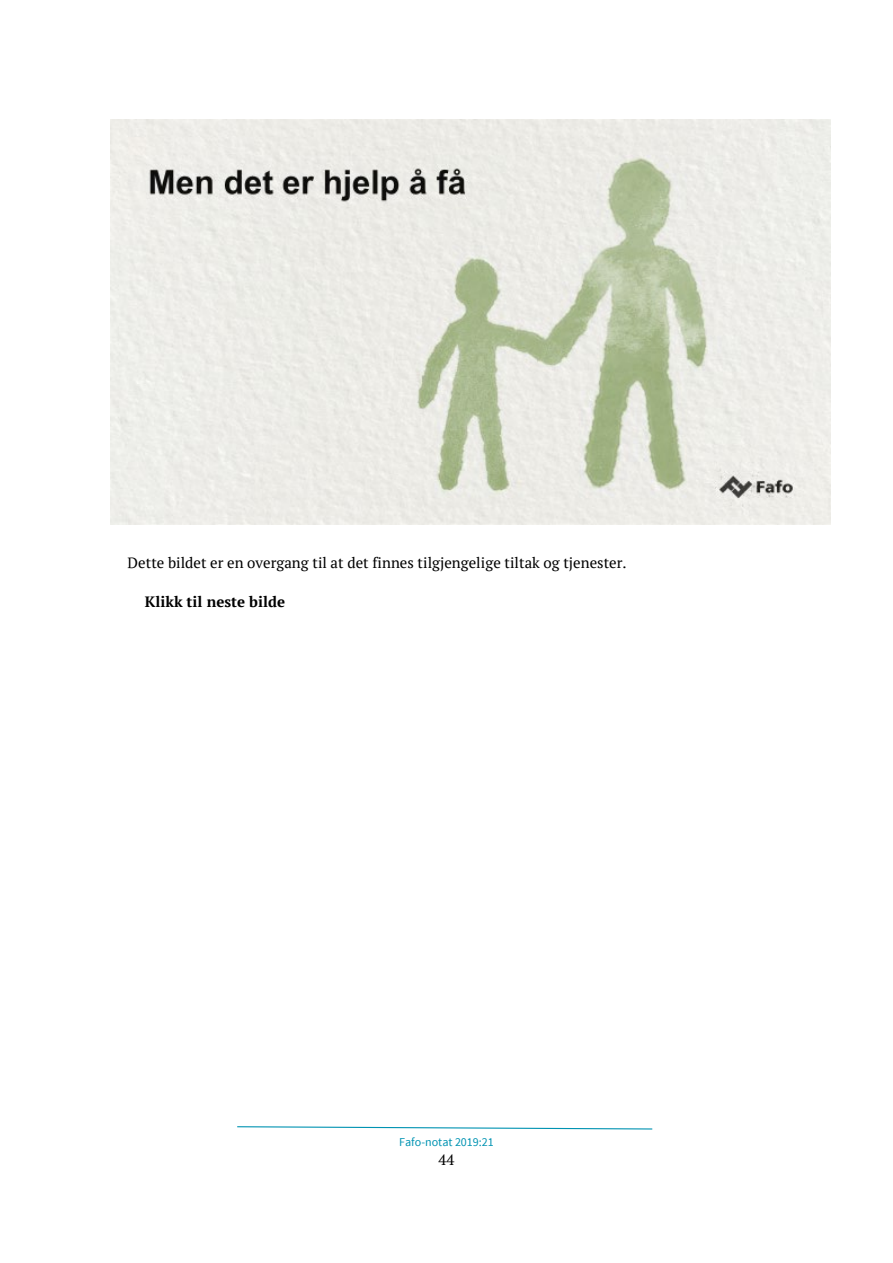
<style>
.page{position:relative;width:893px;height:1263px;background:#fff}
.page>*{position:absolute;margin:0;border:0;box-sizing:border-box;transform-origin:0 0}
.t1{font:15px "PT Serif";color:#000}
.t2{font:700 15px "PT Serif";letter-spacing:.005em;color:#000}
.t3{font:12px "Source Sans Pro";letter-spacing:-.005em;color:#0093b2}
</style>
<div class="page">
<svg style="left:237px;top:1126px;width:416px;height:4px"></svg>
<img style="left:111px;top:119px;width:720px;height:405px">
<p class="t1" style="left:128px;top:553px;width:501px">Dette bildet er en overgang til at det finnes tilgjengelige tiltak og tjenester.</p>
<p class="t2" style="left:145px;top:592px;width:142px">Klikk til neste bilde</p>
<p class="t3" style="left:399px;top:1135px;width:96px">Fafo-notat 2019:21</p>
<p class="t1" style="left:438px;top:1150px;width:17px">44</p>
</div>
